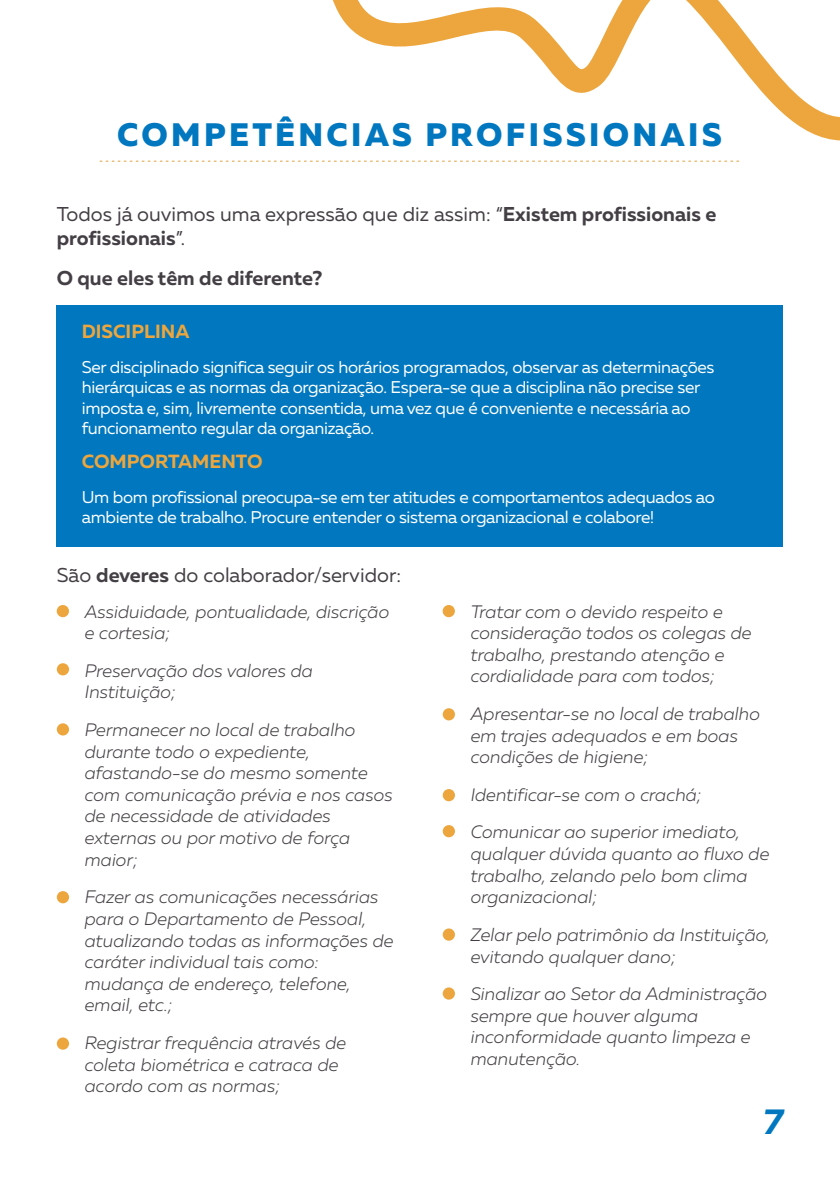
<style>
.page{position:relative;width:840px;height:1191px;background:#fff}
.page>*{position:absolute;margin:0;border:0;box-sizing:border-box;transform-origin:0 0}
.t1{font:italic 700 36px "Muller";color:#0077bf}
.t2{font:800 32.4px "Muller";letter-spacing:.1em;color:#0077bf}
.t3{font:20px/24px "Muller";color:#433f44}
.t4{font:700 20px "Muller";color:#433f44}
.t5{font:700 19px "Muller";color:#eca63d}
.t6{font:italic 300 18px/21.6px "Muller";color:#433f44}
.t7{font:17px/20.4px "Muller";letter-spacing:-.02em;color:#fff}
.s1{font-weight:700}
</style>
<div class="page">
<div style="left:57px;top:305px;width:725px;height:242px;background:#0077bf"></div>
<div style="left:57px;top:605px;width:12px;height:12px;background:#eca63d;border-radius:50%"></div>
<div style="left:57px;top:663px;width:12px;height:12px;background:#eca63d;border-radius:50%"></div>
<div style="left:442px;top:605px;width:12px;height:12px;background:#eca63d;border-radius:50%"></div>
<div style="left:442px;top:708px;width:12px;height:12px;background:#eca63d;border-radius:50%"></div>
<div style="left:442px;top:789px;width:12px;height:12px;background:#eca63d;border-radius:50%"></div>
<div style="left:442px;top:825px;width:12px;height:12px;background:#eca63d;border-radius:50%"></div>
<div style="left:442px;top:928px;width:12px;height:12px;background:#eca63d;border-radius:50%"></div>
<div style="left:442px;top:987px;width:12px;height:12px;background:#eca63d;border-radius:50%"></div>
<div style="left:57px;top:723px;width:12px;height:12px;background:#eca63d;border-radius:50%"></div>
<div style="left:57px;top:891px;width:12px;height:12px;background:#eca63d;border-radius:50%"></div>
<div style="left:57px;top:1037px;width:12px;height:12px;background:#eca63d;border-radius:50%"></div>
<svg style="left:99px;top:0;width:740px;height:162px"></svg>
<h2 class="t2" style="left:117px;top:114px;width:606px">COMPETÊNCIAS PROFISSIONAIS</h2>
<p class="t3" style="left:57px;top:202px;width:660px">Todos já ouvimos uma expressão que diz assim: “<span class="s1">Existem profissionais e profissionais</span>”.</p>
<p class="t4" style="left:57px;top:266px;width:267px">O que eles têm de diferente?</p>
<p class="t5" style="left:82px;top:320px;width:109px">DISCIPLINA</p>
<p class="t7" style="left:82px;top:356px;width:633px">Ser disciplinado significa seguir os horários programados, observar as determinações hierárquicas e as normas da organização. Espera-se que a disciplina não precise ser imposta e, sim, livremente consentida, uma vez que é conveniente e necessária ao funcionamento regular da organização.</p>
<p class="t5" style="left:82px;top:450px;width:182px">COMPORTAMENTO</p>
<p class="t7" style="left:82px;top:486px;width:634px">Um bom profissional preocupa-se em ter atitudes e comportamentos adequados ao ambiente de trabalho. Procure entender o sistema organizacional e colabore!</p>
<p class="t3" style="left:57px;top:562px;width:345px">São <span class="s1">deveres</span> do colaborador/servidor:</p>
<p class="t6" style="left:85px;top:600px;width:306px">Assiduidade, pontualidade, discrição e cortesia;</p>
<p class="t6" style="left:85px;top:659px;width:230px">Preservação dos valores da<br>Instituição;</p>
<p class="t6" style="left:85px;top:719px;width:309px">Permanecer no local de trabalho durante todo o expediente, afastando-se do mesmo somente com comunicação prévia e nos casos de necessidade de atividades externas ou por motivo de força maior;</p>
<p class="t6" style="left:85px;top:886px;width:310px">Fazer as comunicações necessárias para o Departamento de Pessoal, atualizando todas as informações de caráter individual tais como: mudança de endereço, telefone, email, etc.;</p>
<p class="t6" style="left:85px;top:1031px;width:263px">Registrar frequência através de coleta biométrica e catraca de acordo com as normas;</p>
<p class="t6" style="left:470px;top:600px;width:282px">Tratar com o devido respeito e consideração todos os colegas de trabalho, prestando atenção e cordialidade para com todos;</p>
<p class="t6" style="left:470px;top:703px;width:291px">Apresentar-se no local de trabalho em trajes adequados e em boas condições de higiene;</p>
<p class="t6" style="left:470px;top:775px;width:270px;line-height:37.6px">Identificar-se com o crachá;<br>Comunicar ao superior imediato,</p>
<p class="t6" style="left:470px;top:843px;width:300px">qualquer dúvida quanto ao fluxo de trabalho, zelando pelo bom clima organizacional;</p>
<p class="t6" style="left:470px;top:923px;width:301px">Zelar pelo patrimônio da Instituição, evitando qualquer dano;</p>
<p class="t6" style="left:470px;top:983px;width:298px">Sinalizar ao Setor da Administração sempre que houver alguma inconformidade quanto limpeza e manutenção.</p>
<h1 class="t1" style="left:762px;top:1099px;width:22px">7</h1>
</div>
